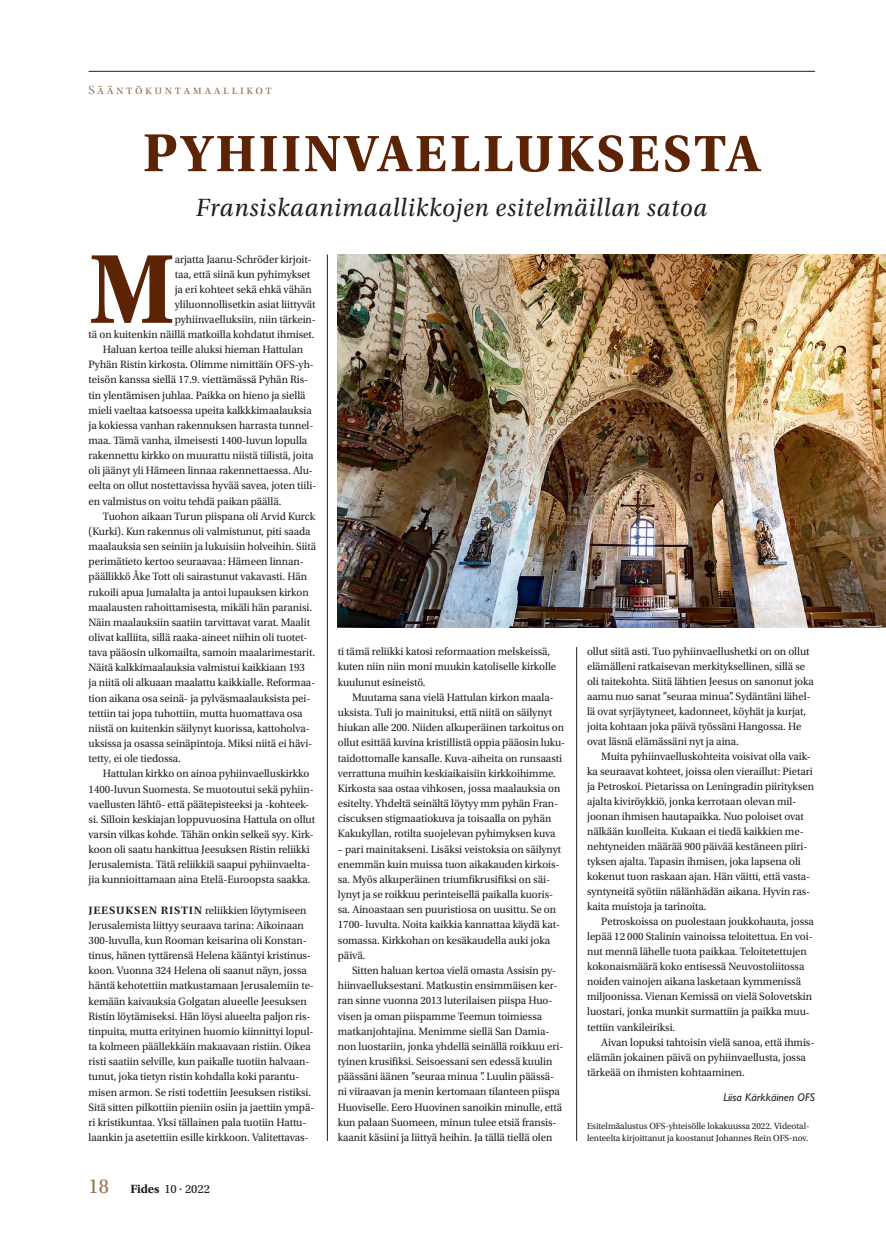
<style>
.page{position:relative;width:886px;height:1241px;background:#fff}
.page>*{position:absolute;margin:0;border:0;box-sizing:border-box;transform-origin:0 0}
.t1{font:700 103.12px "Utopia Std";color:#5c2304}
.t2{font:700 53.75px "Utopia Std";letter-spacing:.05em;color:#5c2304}
.t3{font:italic 26.25px "Utopia Std";letter-spacing:.03em;color:#231f20;scale:.95 1}
.t4{font:12.5px "Utopia Std Subh";letter-spacing:.2em;color:#997655}
.t5{font:12.5px "Utopia Std Capt";letter-spacing:-.005em;color:#231f20}
.t6{font:11.25px/15.1px "Utopia Std";letter-spacing:-.005em;color:#231f20}
.t7{font:italic 11.25px "Gill Sans Std";color:#231f20}
.t8{font:9.38px/11.2px "Utopia Std";letter-spacing:-.005em;color:#231f20}
.s1{font-size:56.25px}
.s2{font-weight:600}
.s3{font-family:"Utopia Std";font-size:21.25px;color:#997655}
.s4{font-family:"Utopia Std";font-weight:700}
</style>
<div class="page">
<hr style="left:89px;top:71px;width:726px;height:1px;background:#231f20">
<hr style="left:576px;top:647px;width:1px;height:493px;background:#231f20">
<hr style="left:327px;top:254px;width:1px;height:886px;background:#231f20">
<img style="left:338px;top:254px;width:548px;height:373px">
<p class="t4" style="left:89px;top:83px;width:185px">Sääntökuntamaallikot</p>
<h2 class="t2" style="left:143px;top:122px;width:619px"><span class="s1">P</span>YHIINVAELLUKSESTA</h2>
<h3 class="t3" style="left:196px;top:193px;width:542px">Fransiskaanimaallikkojen esitelmäillan satoa</h3>
<h1 class="t1" style="left:89px;top:229px;width:88px">M</h1>
<p class="t6" style="left:175px;top:252px;width:138px">arjatta Jaanu-Schröder kirjoit-</p>
<p class="t6" style="left:175px;top:267px;width:137px">taa, että siinä kun pyhimykset</p>
<p class="t6" style="left:175px;top:282px;width:139px">ja eri kohteet sekä ehkä vähän</p>
<p class="t6" style="left:175px;top:297px;width:142px">yliluonnollisetkin asiat liittyvät</p>
<p class="t6" style="left:175px;top:312px;width:143px">pyhiinvaelluksiin, niin tärkein-</p>
<p class="t6" style="left:89px;top:327px;width:227px">tä on kuitenkin näillä matkoilla kohdatut ihmiset.</p>
<p class="t6" style="left:103px;top:342px;width:202px">Haluan kertoa teille aluksi hieman Hattulan</p>
<p class="t6" style="left:89px;top:357px;width:227px">Pyhän Ristin kirkosta. Olimme nimittäin OFS-yh-</p>
<p class="t6" style="left:89px;top:372px;width:221px">teisön kanssa siellä 17.9. viettämässä Pyhän Ris-</p>
<p class="t6" style="left:89px;top:387px;width:219px">tin ylentämisen juhlaa. Paikka on hieno ja siellä</p>
<p class="t6" style="left:89px;top:402px;width:225px">mieli vaeltaa katsoessa upeita kalkkkimaalauksia</p>
<p class="t6" style="left:89px;top:418px;width:226px">ja kokiessa vanhan rakennuksen harrasta tunnel-</p>
<p class="t6" style="left:89px;top:433px;width:220px">maa. Tämä vanha, ilmeisesti 1400-luvun lopulla</p>
<p class="t6" style="left:89px;top:448px;width:226px">rakennettu kirkko on muurattu niistä tiilistä, joita</p>
<p class="t6" style="left:89px;top:463px;width:226px">oli jäänyt yli Hämeen linnaa rakennettaessa. Alu-</p>
<p class="t6" style="left:89px;top:478px;width:229px">eelta on ollut nostettavissa hyvää savea, joten tiili-</p>
<p class="t6" style="left:89px;top:493px;width:194px">en valmistus on voitu tehdä paikan päällä.</p>
<p class="t6" style="left:103px;top:508px;width:214px">Tuohon aikaan Turun piispana oli Arvid Kurck</p>
<p class="t6" style="left:89px;top:524px;width:224px">(Kurki). Kun rakennus oli valmistunut, piti saada</p>
<p class="t6" style="left:89px;top:539px;width:229px">maalauksia sen seiniin ja lukuisiin holveihin. Siitä</p>
<p class="t6" style="left:89px;top:554px;width:217px">perimätieto kertoo seuraavaa: Hämeen linnan-</p>
<p class="t6" style="left:89px;top:569px;width:220px">päällikkö Åke Tott oli sairastunut vakavasti. Hän</p>
<p class="t6" style="left:89px;top:584px;width:222px">rukoili apua Jumalalta ja antoi lupauksen kirkon</p>
<p class="t6" style="left:89px;top:599px;width:225px">maalausten rahoittamisesta, mikäli hän paranisi.</p>
<p class="t6" style="left:89px;top:614px;width:223px">Näin maalauksiin saatiin tarvittavat varat. Maalit</p>
<p class="t6" style="left:89px;top:630px;width:220px">olivat kalliita, sillä raaka-aineet niihin oli tuotet-</p>
<p class="t6" style="left:89px;top:645px;width:228px">tava pääosin ulkomailta, samoin maalarimestarit.</p>
<p class="t6" style="left:89px;top:660px;width:218px">Näitä kalkkimaalauksia valmistui kaikkiaan 193</p>
<p class="t6" style="left:89px;top:675px;width:228px">ja niitä oli alkuaan maalattu kaikkialle. Reformaa-</p>
<p class="t6" style="left:89px;top:690px;width:223px">tion aikana osa seinä- ja pylväsmaalauksista pei-</p>
<p class="t6" style="left:89px;top:705px;width:216px">tettiin tai jopa tuhottiin, mutta huomattava osa</p>
<p class="t6" style="left:89px;top:720px;width:223px">niistä on kuitenkin säilynyt kuorissa, kattoholva-</p>
<p class="t6" style="left:89px;top:736px;width:225px">uksissa ja osassa seinäpintoja. Miksi niitä ei hävi-</p>
<p class="t6" style="left:89px;top:751px;width:94px">tetty, ei ole tiedossa.</p>
<p class="t6" style="left:103px;top:766px;width:208px">Hattulan kirkko on ainoa pyhiinvaelluskirkko</p>
<p class="t6" style="left:89px;top:781px;width:227px">1400-luvun Suomesta. Se muotoutui sekä pyhiin-</p>
<p class="t6" style="left:89px;top:796px;width:222px">vaellusten lähtö- että päätepisteeksi ja -kohteek-</p>
<p class="t6" style="left:89px;top:811px;width:228px">si. Silloin keskiajan loppuvuosina Hattula on ollut</p>
<p class="t6" style="left:89px;top:826px;width:227px">varsin vilkas kohde. Tähän onkin selkeä syy. Kirk-</p>
<p class="t6" style="left:89px;top:842px;width:223px">koon oli saatu hankittua Jeesuksen Ristin reliikki</p>
<p class="t6" style="left:89px;top:857px;width:223px">Jerusalemista. Tätä reliikkiä saapui pyhiinvaelta-</p>
<p class="t6" style="left:89px;top:872px;width:223px">jia kunnioittamaan aina Etelä-Euroopsta saakka.</p>
<p class="t6" style="left:89px;top:902px;width:227px"><span class="s2">JEESUKSEN RISTIN</span> reliikkien löytymiseen Jerusalemista liittyy seuraava tarina: Aikoinaan 300-luvulla, kun Rooman keisarina oli Konstan&shy;tinus, hänen tyttärensä Helena kääntyi kristinus&shy;koon. Vuonna 324 Helena oli saanut näyn, jossa häntä kehotettiin matkustamaan Jerusalemiin te&shy;kemään kaivauksia Golgatan alueelle Jeesuksen Ristin löytämiseksi. Hän löysi alueelta paljon ris&shy;tinpuita, mutta erityinen huomio kiinnittyi lopul&shy;ta kolmeen päällekkäin makaavaan ristiin. Oikea risti saatiin selville, kun paikalle tuotiin halvaan&shy;tunut, joka tietyn ristin kohdalla koki parantu&shy;misen armon. Se risti todettiin Jeesuksen ristiksi.<br>Sitä sitten pilkottiin pieniin osiin ja jaettiin ympä&shy;ri kristikuntaa. Yksi tällainen pala tuotiin Hattu&shy;laankin ja asetettiin esille kirkkoon. Valitettavas-</p>
<p class="t6" style="left:338px;top:644px;width:220px">ti tämä reliikki katosi reformaation melskeissä, kuten niin niin moni muukin katoliselle kirkolle kuulunut esineistö.</p>
<p class="t6" style="left:338px;top:689px;width:229px;text-indent:14px">Muutama sana vielä Hattulan kirkon maala&shy;uksista. Tuli jo mainituksi, että niitä on säilynyt hiukan alle 200. Niiden alkuperäinen tarkoitus on ollut esittää kuvina kristillistä oppia pääosin luku&shy;taidottomalle kansalle. Kuva-aiheita on runsaasti verrattuna muihin keskiaikaisiin kirkkoihimme.<br>Kirkosta saa ostaa vihkosen, jossa maalauksia on esitelty. Yhdeltä seinältä löytyy mm pyhän Fran&shy;ciscuksen stigmaatiokuva ja toisaalla on pyhän Kakukyllan, rotilta suojelevan pyhimyksen kuva</p>
<p class="t6" style="left:338px;top:841px;width:225px">– pari mainitakseni. Lisäksi veistoksia on säilynyt enemmän kuin muissa tuon aikakauden kirkois&shy;sa. Myös alkuperäinen triumfikrusifiksi on säi&shy;lynyt ja se roikkuu perinteisellä paikalla kuoris&shy;sa. Ainoastaan sen puuristiosa on uusittu. Se on 1700- luvulta. Noita kaikkia kannattaa käydä kat&shy;somassa. Kirkkohan on kesäkaudella auki joka päivä.</p>
<p class="t6" style="left:338px;top:962px;width:227px;text-indent:14px">Sitten haluan kertoa vielä omasta Assisin py&shy;hiinvaelluksestani. Matkustin ensimmäisen ker&shy;ran sinne vuonna 2013 luterilaisen piispa Huo&shy;visen ja oman piispamme Teemun toimiessa matkanjohtajina. Menimme siellä San Damia&shy;non luostariin, jonka yhdellä seinällä roikkuu eri&shy;tyinen krusifiksi. Seisoessani sen edessä kuulin päässäni äänen ”seuraa minua ”. Luulin päässä&shy;ni viiraavan ja menin kertomaan tilanteen piispa Huoviselle. Eero Huovinen sanoikin minulle, että kun palaan Suomeen, minun tulee etsiä fransis&shy;kaanit käsiini ja liittyä heihin. Ja tällä tiellä olen</p>
<p class="t6" style="left:587px;top:644px;width:228px">ollut siitä asti. Tuo pyhiinvaellushetki on on ollut elämälleni ratkaisevan merkityksellinen, sillä se oli taitekohta. Siitä lähtien Jeesus on sanonut joka aamu nuo sanat ”seuraa minua”. Sydäntäni lähel&shy;lä ovat syrjäytyneet, kadonneet, köyhät ja kurjat, joita kohtaan joka päivä työssäni Hangossa. He ovat läsnä elämässäni nyt ja aina.</p>
<p class="t6" style="left:587px;top:749px;width:228px;text-indent:14px">Muita pyhiinvaelluskohteita voisivat olla vaik&shy;ka seuraavat kohteet, joissa olen vieraillut: Pietari ja Petroskoi. Pietarissa on Leningradin piirityksen ajalta kiviröykkiö, jonka kerrotaan olevan mil&shy;joonan ihmisen hautapaikka. Nuo poloiset ovat nälkään kuolleita. Kukaan ei tiedä kaikkien me&shy;nehtyneiden määrää 900 päivää kestäneen piiri&shy;tyksen ajalta. Tapasin ihmisen, joka lapsena oli kokenut tuon raskaan ajan. Hän väitti, että vasta&shy;syntyneitä syötiin nälänhädän aikana. Hyvin ras&shy;kaita muistoja ja tarinoita.</p>
<p class="t6" style="left:587px;top:914px;width:228px;text-indent:14px">Petroskoissa on puolestaan joukkohauta, jossa lepää 12 000 Stalinin vainoissa teloitettua. En voi&shy;nut mennä lähelle tuota paikkaa. Teloitetettujen kokonaismäärä koko entisessä Neuvostoliitossa noiden vainojen aikana lasketaan kymmenissä miljoonissa. Vienan Kemissä on vielä Solovetskin luostari, jonka munkit surmattiin ja paikka muu&shy;tettiin vankileiriksi.</p>
<p class="t6" style="left:587px;top:1034px;width:229px;text-indent:14px">Aivan lopuksi tahtoisin vielä sanoa, että ihmis&shy;elämän jokainen päivä on pyhiinvaellusta, jossa tärkeää on ihmisten kohtaaminen.</p>
<p class="t7" style="left:723px;top:1090px;width:93px">Liisa Kärkkäinen OFS</p>
<p class="t8" style="left:587px;top:1120px;width:224px">Esitelmäalustus OFS-yhteisölle lokakuussa 2022. Videotal&shy;lenteelta kirjoittanut ja koostanut Johannes Rein OFS-nov.</p>
<p class="t5" style="left:89px;top:1181px;width:123px"><span class="s3">18</span> <span class="s4">Fides</span> 10 . 2022</p>
</div>
